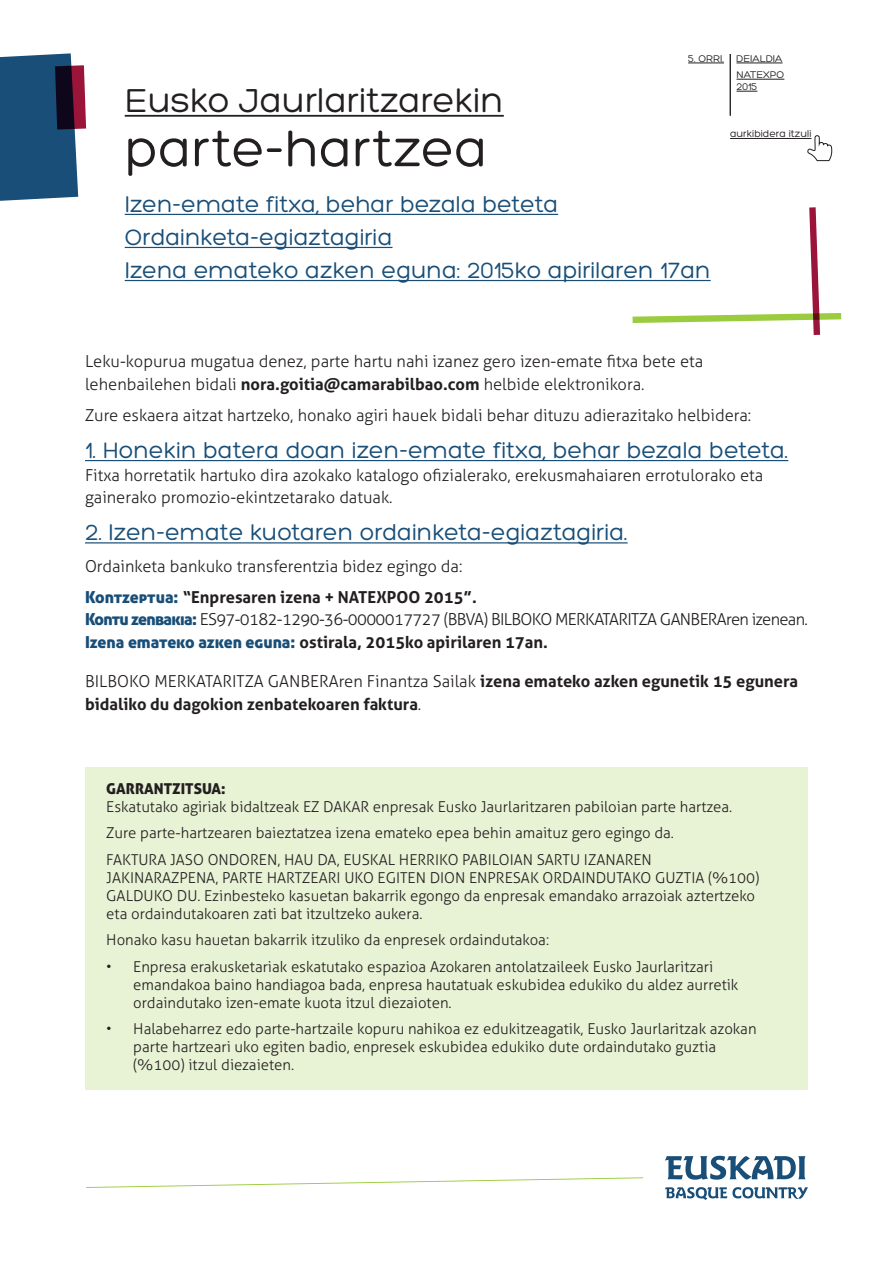
<style>
.page{position:relative;width:893px;height:1263px;background:#fff}
.page>*{position:absolute;margin:0;border:0;box-sizing:border-box;transform-origin:0 0}
.t1{font:54px "Hero";color:#231f20}
.t2{font:36px "Hero";color:#231f20}
.t3{font:24px "Hero";color:#184e78}
.t4{font:300 16.5px/22.5px "Aller";color:#231f20}
.t5{font:700 16.5px/22.5px "Aller";color:#231f20}
.t6{font:300 16.5px "Aller";letter-spacing:-.04em;color:#231f20}
.t7{font:300 15px/18px "Aller";color:#231f20}
.t8{font:15px "Aller Display";color:#231f20}
.t9{font:10.5px/16.2px "Hero";color:#231f20;text-align:right}
.s1{font-weight:700}
.s2{font-family:"Aller Display";font-weight:400;color:#184e78}
.s3{font-weight:300}
</style>
<div class="page">
<svg style="left:0;top:53px;width:86px;height:148px;background:#355679"></svg>
<hr style="left:688px;top:63px;width:36px;height:1px;background:#231f20">
<hr style="left:736px;top:63px;width:46px;height:1px;background:#231f20">
<hr style="left:736px;top:79px;width:48px;height:1px;background:#231f20">
<svg style="left:736px;top:91px;width:21px;height:1px"></svg>
<svg style="left:665px;top:1156px;width:141px;height:24px"></svg>
<svg style="left:665px;top:1187px;width:143px;height:13px"></svg>
<svg style="left:86px;top:1177px;width:557px;height:11px"></svg>
<hr style="left:730px;top:138px;width:81px;height:1px;background:#231f20">
<svg style="left:807px;top:135px;width:26px;height:26px"></svg>
<hr style="left:730px;top:54px;width:1px;height:62px;background:#231f20">
<hr style="left:125px;top:115px;width:379px;height:2px;background:#231f20">
<hr style="left:125px;top:214px;width:433px;height:1px;background:#184e78">
<hr style="left:125px;top:247px;width:267px;height:1px;background:#184e78">
<hr style="left:125px;top:280px;width:586px;height:1px;background:#184e78">
<hr style="left:85px;top:460px;width:703px;height:1px;background:#184e78">
<hr style="left:85px;top:542px;width:543px;height:1px;background:#184e78">
<div style="left:85px;top:767px;width:723px;height:323px;background:#e8f2d5"></div>
<svg style="left:632px;top:207px;width:209px;height:128px"></svg>
<p class="t9" style="left:688px;top:50px;width:98px">5. ORRI. DEIALDIA<br>NATEXPO</p>
<p class="t9" style="left:736px;top:79px;width:22px">2015</p>
<p class="t9" style="left:730px;top:126px;width:83px">aurkibidera itzuli</p>
<p class="t2" style="left:125px;top:82px;width:381px">Eusko Jaurlaritzarekin</p>
<p class="t1" style="left:125px;top:121px;width:364px">parte-hartzea</p>
<p class="t3" style="left:125px;top:192px;width:435px">Izen-emate fitxa, behar bezala beteta</p>
<p class="t3" style="left:125px;top:225px;width:269px">Ordainketa-egiaztagiria</p>
<p class="t3" style="left:125px;top:258px;width:587px">Izena emateko azken eguna: 2015ko apirilaren 17an</p>
<p class="t4" style="left:85px;top:350px;width:620px">Leku-kopurua mugatua denez, parte hartu nahi izanez gero izen-emate fitxa bete eta lehenbailehen bidali <span class="s1">nora.goitia@camarabilbao.com</span> helbide elektronikora.</p>
<p class="t4" style="left:85px;top:404px;width:668px">Zure eskaera aitzat hartzeko, honako agiri hauek bidali behar dituzu adierazitako helbidera:</p>
<p class="t3" style="left:85px;top:438px;width:705px">1. Honekin batera doan izen-emate fitxa, behar bezala beteta.</p>
<p class="t4" style="left:85px;top:464px;width:680px">Fitxa horretatik hartuko dira azokako katalogo ofizialerako, erekusmahaiaren errotulorako eta gainerako promozio-ekintzetarako datuak.</p>
<p class="t3" style="left:85px;top:520px;width:544px">2. Izen-emate kuotaren ordainketa-egiaztagiria.</p>
<p class="t4" style="left:85px;top:554px;width:379px">Ordainketa bankuko transferentzia bidez egingo da:</p>
<p class="t5" style="left:85px;top:585px;width:393px"><span class="s2">Kontzeptua:</span> “Enpresaren izena + NATEXPOO 2015”.</p>
<p class="t6" style="left:85px;top:609px;width:724px"><span class="s2">Kontu zenbakia:</span> ES97-0182-1290-36-0000017727 (BBVA) BILBOKO MERKATARITZA GANBERAren izenean.</p>
<p class="t5" style="left:85px;top:630px;width:464px"><span class="s2">Izena emateko azken eguna:</span> ostirala, 2015ko apirilaren 17an.</p>
<p class="t5" style="left:85px;top:670px;width:715px"><span class="s3">BILBOKO MERKATARITZA GANBERAren Finantza Sailak</span> izena emateko azken egunetik 15 egunera bidaliko du dagokion zenbatekoaren faktura<span class="s3">.</span></p>
<p class="t8" style="left:106px;top:779px;width:121px">GARRANTZITSUA:</p>
<p class="t7" style="left:106px;top:797px;width:627px">Eskatutako agiriak bidaltzeak EZ DAKAR enpresak Eusko Jaurlaritzaren pabiloian parte hartzea.</p>
<p class="t7" style="left:106px;top:824px;width:569px">Zure parte-hartzearen baieztatzea izena emateko epea behin amaituz gero egingo da.</p>
<p class="t7" style="left:106px;top:850px;width:655px">FAKTURA JASO ONDOREN, HAU DA, EUSKAL HERRIKO PABILOIAN SARTU IZANAREN JAKINARAZPENA, PARTE HARTZEARI UKO EGITEN DION ENPRESAK ORDAINDUTAKO GUZTIA (%100)<br>GALDUKO DU. Ezinbesteko kasuetan bakarrik egongo da enpresak emandako arrazoiak aztertzeko eta ordaindutakoaren zati bat itzultzeko aukera.</p>
<p class="t7" style="left:106px;top:931px;width:444px">Honako kasu hauetan bakarrik itzuliko da enpresek ordaindutakoa:</p>
<p class="t7" style="left:133px;top:957px;width:607px;text-indent:-27px">• Enpresa erakusketariak eskatutako espazioa Azokaren antolatzaileek Eusko Jaurlaritzari emandakoa baino handiagoa bada, enpresa hautatuak eskubidea edukiko du aldez aurretik ordaindutako izen-emate kuota itzul diezaioten.</p>
<p class="t7" style="left:133px;top:1020px;width:625px;text-indent:-27px">• Halabeharrez edo parte-hartzaile kopuru nahikoa ez edukitzeagatik, Eusko Jaurlaritzak azokan parte hartzeari uko egiten badio, enpresek eskubidea edukiko dute ordaindutako guztia (%100) itzul diezaieten.</p>
</div>
